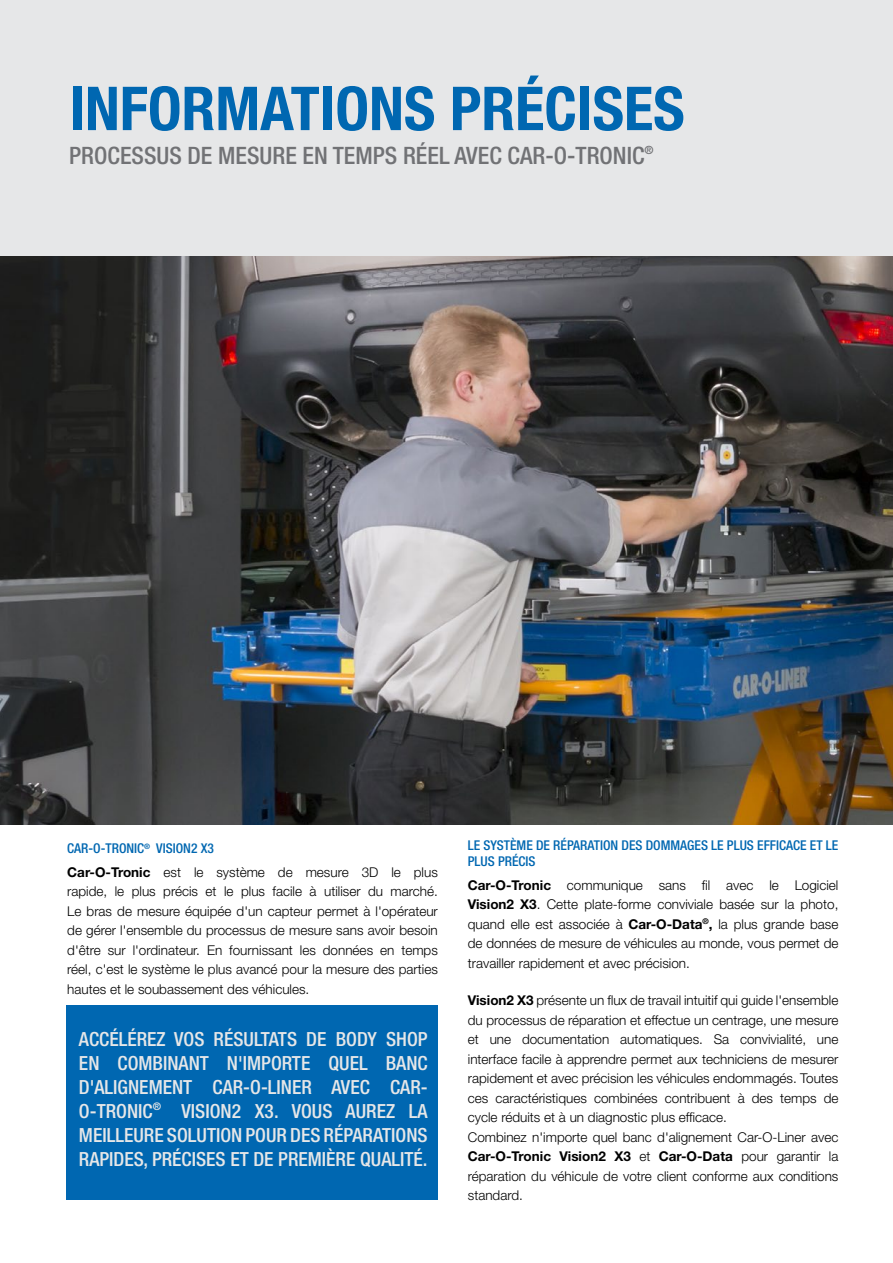
<style>
.page{position:relative;width:893px;height:1263px;background:#fff}
.page>*{position:absolute;margin:0;border:0;box-sizing:border-box;transform-origin:0 0}
.t1{font:700 condensed 60.6px "Helvetica Neue LT Pro";color:#0067b1}
.t2{font:500 condensed 24px "Helvetica Neue LT Pro";color:#717275}
.t3{font:500 condensed 19.5px/24px "Helvetica Neue LT Pro";color:#e6e7e8;text-align:justify}
.t4{font:300 13.5px/19.5px "Helvetica Neue LT Pro";color:#000;text-align:justify}
.t5{font:500 condensed 13.5px/16.2px "Helvetica Neue LT Pro";color:#0067b1}
.s1{font-weight:700}
</style>
<div class="page">
<img style="left:0;top:255px;width:893px;height:570px">
<div style="left:0;top:0;width:893px;height:255px;background:#e6e7e8"></div>
<div style="left:67px;top:1005px;width:371px;height:194px;background:#0067b1"></div>
<p class="t1" style="left:69px;top:72px;width:617px">INFORMATIONS PRÉCISES</p>
<p class="t2" style="left:69px;top:141px;width:586px">PROCESSUS DE MESURE EN TEMPS RÉEL AVEC CAR-O-TRONIC<sup>®</sup></p>
<p class="t5" style="left:67px;top:840px;width:148px">CAR-O-TRONIC<sup>®</sup> VISION2 X3</p>
<p class="t4" style="left:67px;top:862px;width:372px"><span class="s1">Car-O-Tronic</span> est le système de mesure 3D le plus rapide, le plus précis et le plus facile à utiliser du marché.<br>Le bras de mesure équipée d'un capteur permet à l'opérateur de gérer l'ensemble du processus de mesure sans avoir besoin d'être sur l'ordinateur. En fournissant les données en temps réel, c'est le système le plus avancé pour la mesure des parties hautes et le soubassement des véhicules.</p>
<p class="t3" style="left:79px;top:1026px;width:350px">ACCÉLÉREZ VOS RÉSULTATS DE BODY SHOP EN COMBINANT N'IMPORTE QUEL BANC D'ALIGNEMENT CAR-O-LINER AVEC CAR-O-TRONIC<sup>®</sup> VISION2 X3. VOUS AUREZ LA MEILLEURE SOLUTION POUR DES RÉPARATIONS RAPIDES, PRÉCISES ET DE PREMIÈRE QUALITÉ.</p>
<p class="t5" style="left:468px;top:837px;width:372px">LE SYSTÈME DE RÉPARATION DES DOMMAGES LE PLUS EFFICACE ET LE<br>PLUS PRÉCIS</p>
<p class="t4" style="left:468px;top:875px;width:372px"><span class="s1">Car-O-Tronic</span> communique sans fil avec le Logiciel <span class="s1">Vision2 X3</span>. Cette plate-forme conviviale basée sur la photo, quand elle est associée à <span class="s1">Car-O-Data</span><sup>®</sup><span class="s1">,</span> la plus grande base de données de mesure de véhicules au monde, vous permet de travailler rapidement et avec précision.</p>
<p class="t4" style="left:468px;top:990px;width:372px;text-align:left"><span class="s1">Vision2 X3</span> présente un flux de travail intuitif qui guide l'ensemble du processus de réparation et effectue un centrage, une mesure et une documentation automatiques. Sa convivialité, une interface facile à apprendre permet aux techniciens de mesurer rapidement et avec précision les véhicules endommagés. Toutes ces caractéristiques combinées contribuent à des temps de cycle réduits et à un diagnostic plus efficace.<br>Combinez n'importe quel banc d'alignement Car-O-Liner avec <span class="s1">Car-O-Tronic Vision2 X3</span> et <span class="s1">Car-O-Data</span> pour garantir la réparation du véhicule de votre client conforme aux conditions standard.</p>
</div>
